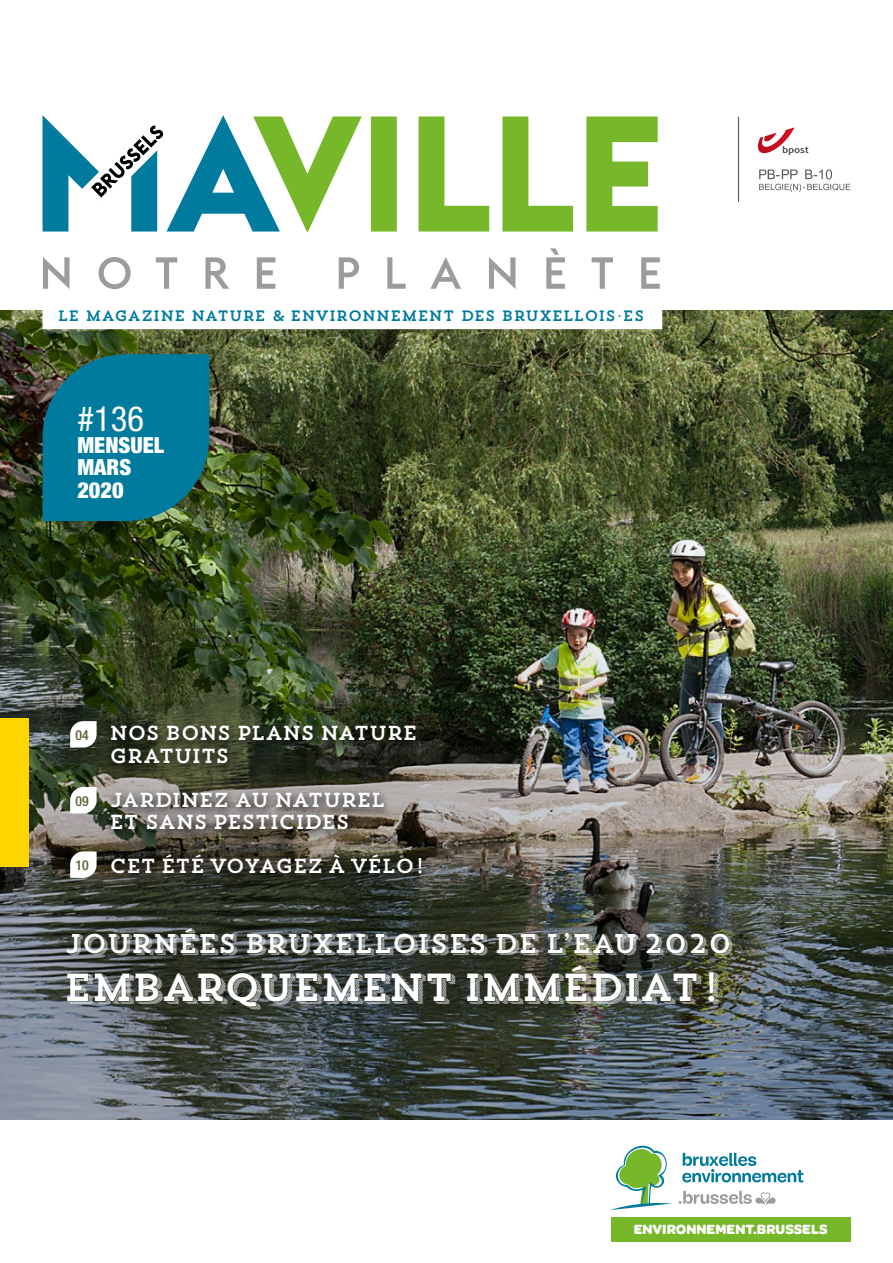
<style>
.page{position:relative;width:893px;height:1263px;background:#fff}
.page>*{position:absolute;margin:0;border:0;box-sizing:border-box;transform-origin:0 0}
.t1{font:39px "Trend Slab Four";letter-spacing:-.03em;color:#fff}
.t2{font:condensed 34.65px "Helvetica Neue";color:#fff}
.t3{font:27px "Trend Slab Four";letter-spacing:-.005em;color:#fff}
.t4{font:900 condensed 22.2px/22.2px "Helvetica Neue";color:#fff}
.t5{font:20.25px/22.5px "Trend Slab One";letter-spacing:-.04em;color:#fff}
.t6{font:15px "Trend Slab One";color:#007a9d}
.t7{font:700 14.4px "Omnes";color:#fff}
.t8{font:500 condensed 13.8px "Helvetica Neue";color:#5f5e32}
.s1{font-family:"Helvetica Neue";font-weight:500;font-stretch:condensed;font-size:13.8px;color:#5f5e32}
</style>
<div class="page">
<img style="left:0;top:336px;width:893px;height:784px">
<div style="left:0;top:718px;width:28px;height:149px;background:#ffd500"></div>
<hr style="left:738px;top:117px;width:1px;height:85px;background:#575756">
<svg style="left:757px;top:127px;width:51px;height:28px"></svg>
<svg style="left:759px;top:169px;width:91px;height:23px"></svg>
<svg style="left:43px;top:354px;width:166px;height:167px"></svg>
<svg style="left:43px;top:248px;width:617px;height:41px"></svg>
<svg style="left:280px;top:116px;width:378px;height:117px"></svg>
<svg style="left:43px;top:115px;width:237px;height:117px"></svg>
<svg style="left:610px;top:1145px;width:62px;height:65px"></svg>
<svg style="left:682px;top:1153px;width:122px;height:29px"></svg>
<svg style="left:679px;top:1190px;width:97px;height:14px"></svg>
<div style="left:611px;top:1218px;width:239px;height:24px;background:#76b82a"></div>
<svg style="left:70px;top:787px;width:27px;height:26px"></svg>
<svg style="left:70px;top:851px;width:27px;height:27px"></svg>
<svg style="left:70px;top:721px;width:27px;height:26px"></svg>
<svg style="left:105px;top:721px;width:327px;height:165px"></svg>
<div style="left:27px;top:891px;width:744px;height:157px;background:#000;opacity:.5"></div>
<p class="t6" style="left:58px;top:306px;width:588px">LE MAGAZINE NATURE &amp; ENVIRONNEMENT DES BRUXELLOIS˙ES</p>
<h2 class="t2" style="left:77px;top:399px;width:68px">#136</h2>
<p class="t4" style="left:77px;top:434px;width:88px">MENSUEL<br>MARS<br>2020</p>
<p class="t5" style="left:110px;top:721px;width:309px;text-indent:-34px"><span class="s1">04</span> NOS BONS PLANS NATURE<br>GRATUITS</p>
<p class="t5" style="left:110px;top:788px;width:278px">JARDINEZ AU NATUREL<br>ET SANS PESTICIDES</p>
<p class="t5" style="left:110px;top:854px;width:317px">CET ÉTÉ VOYAGEZ À VÉLO!</p>
<p class="t8" style="left:76px;top:792px;width:15px">09</p>
<p class="t8" style="left:76px;top:857px;width:15px">10</p>
<h3 class="t3" style="left:64px;top:926px;width:671px">JOURNÉES BRUXELLOISES DE L’EAU 2020</h3>
<h1 class="t1" style="left:64px;top:962px;width:657px">EMBARQUEMENT IMMÉDIAT!</h1>
<p class="t7" style="left:634px;top:1219px;width:195px">ENVIRONNEMENT.BRUSSELS</p>
</div>
